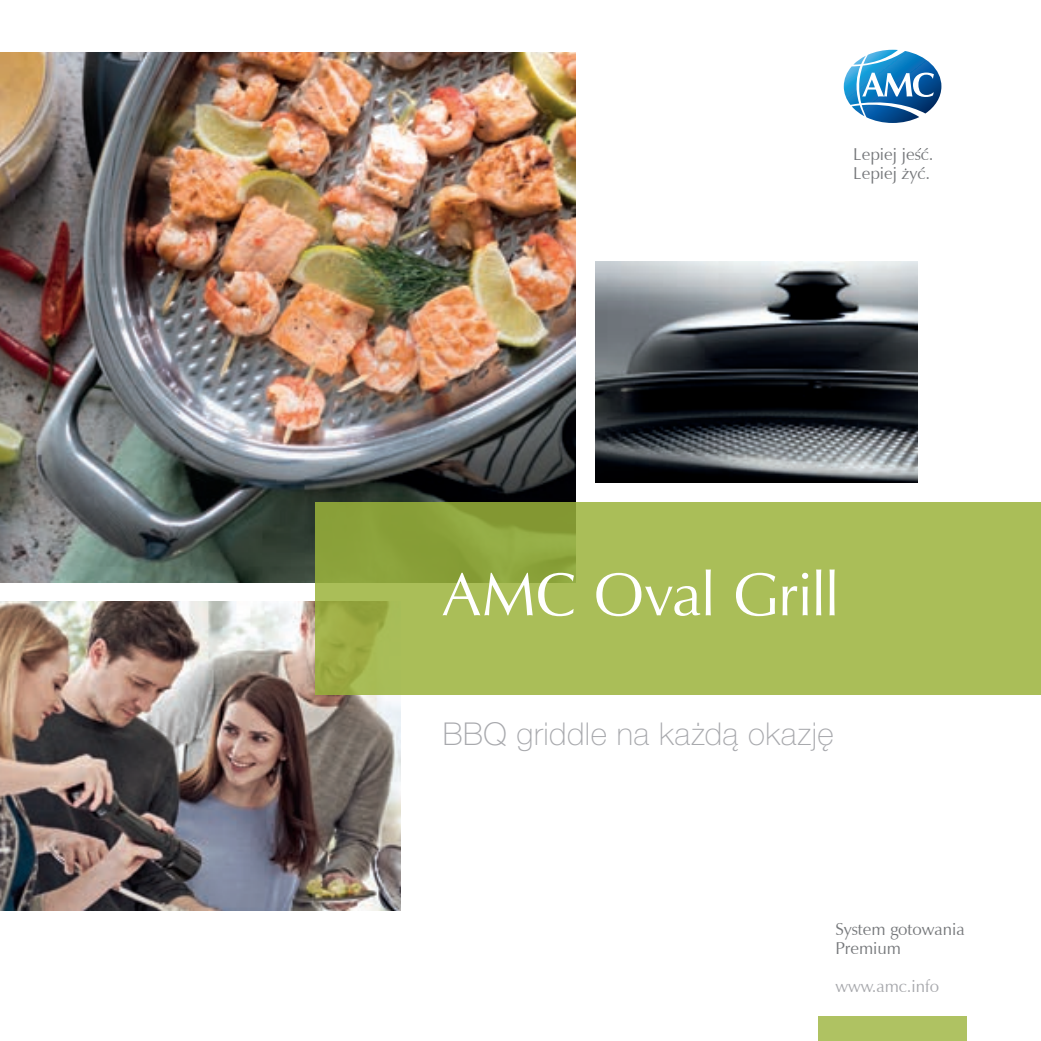
<style>
.page{position:relative;width:1041px;height:1041px;background:#fff}
.page>*{position:absolute;margin:0;border:0;box-sizing:border-box;transform-origin:0 0}
.t1{font:61.25px "Zapf Humanist 601 BT";letter-spacing:-.01em;color:#fff}
.t2{font:100 31.5px "Helvetica Neue LTW1 G";letter-spacing:.015em;color:#a8a9ad}
.t3{font:17.15px/19.2px "Zapf Humanist 601 BT";color:#76787b}
.t4{font:17.15px "Zapf Humanist 601 BT";color:#a8a9ad}
</style>
<div class="page">
<img style="left:0;top:52px;width:576px;height:530px">
<img style="left:595px;top:261px;width:322px;height:221px">
<img style="left:0;top:602px;width:400px;height:309px">
<svg style="left:315px;top:502px;width:726px;height:192px;background:#a4b852"></svg>
<svg style="left:844px;top:50px;width:97px;height:73px"></svg>
<div style="left:818px;top:1016px;width:149px;height:25px;background:#afc262"></div>
<p class="t3" style="left:853px;top:145px;width:82px">Lepiej jesć.<br>Lepiej zyć.</p>
<h1 class="t1" style="left:443px;top:556px;width:398px">AMC Oval Grill</h1>
<h2 class="t2" style="left:443px;top:715px;width:392px">BBQ griddle na każdą okazję</h2>
<p class="t3" style="left:835px;top:919px;width:131px">System gotowania<br>Premium</p>
<p class="t4" style="left:835px;top:975px;width:105px">www.amc.info</p>
</div>
